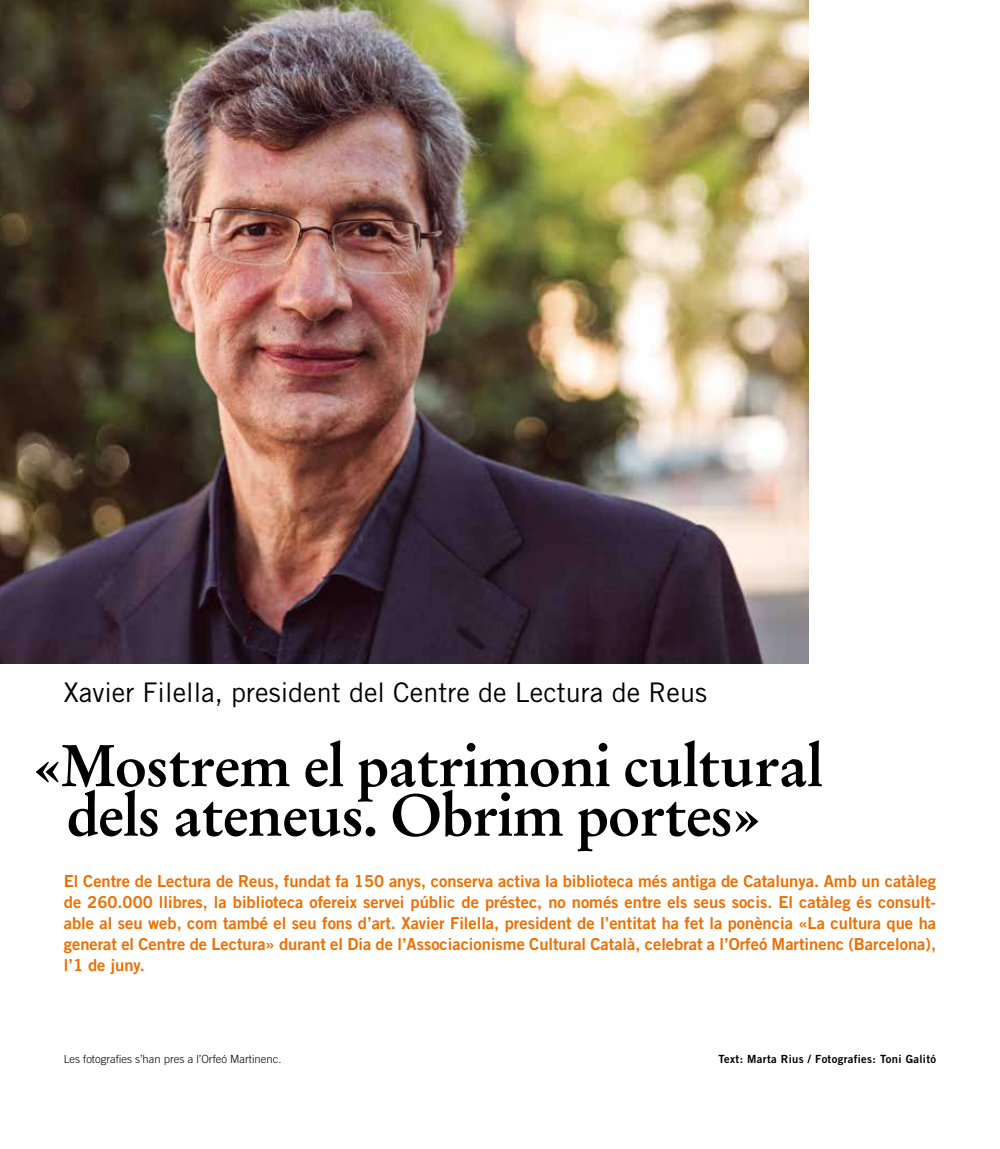
<style>
.page{position:relative;width:1000px;height:1149px;background:#fff}
.page>*{position:absolute;margin:0;border:0;box-sizing:border-box;transform-origin:0 0}
.t1{font:700 58.5px/49.5px "Stempel Garamond LT Std";letter-spacing:-.02em;color:#000;text-align:center}
.t2{font:27px "Trade Gothic LT Std";color:#000}
.t3{font:16.5px/21px "Trade Gothic LT Std Bd 2";color:#ed6f00;text-align:justify}
.t4{font:300 11.25px "Trade Gothic LT Std";color:#000}
.t5{font:11.25px "Trade Gothic LT Std Bd 2";letter-spacing:.03em;color:#000}
</style>
<div class="page">
<img style="left:0;top:0;width:808px;height:663px">
<h2 class="t2" style="left:64px;top:676px;width:644px">Xavier Filella, president del Centre de Lectura de Reus</h2>
<h1 class="t1" style="left:33px;top:740px;width:791px">«Mostrem el patrimoni cultural dels ateneus. Obrim portes»</h1>
<p class="t3" style="left:64px;top:870px;width:873px">El Centre de Lectura de Reus, fundat fa 150 anys, conserva activa la biblioteca més antiga de Catalunya. Amb un catàleg de 260.000 llibres, la biblioteca ofereix servei públic de préstec, no només entre els seus socis. El catàleg és consult&shy;able al seu web, com també el seu fons d’art. Xavier Filella, president de l’entitat ha fet la ponència «La cultura que ha generat el Centre de Lectura» durant el Dia de l’Associacionisme Cultural Català, celebrat a l’Orfeó Martinenc (Barcelona), l’1 de juny.</p>
<p class="t4" style="left:64px;top:1052px;width:219px">Les fotografies s’han pres a l’Orfeó Martinenc.</p>
<p class="t5" style="left:718px;top:1052px;width:219px">Text: Marta Rius / Fotografies: Toni Galitó</p>
</div>
